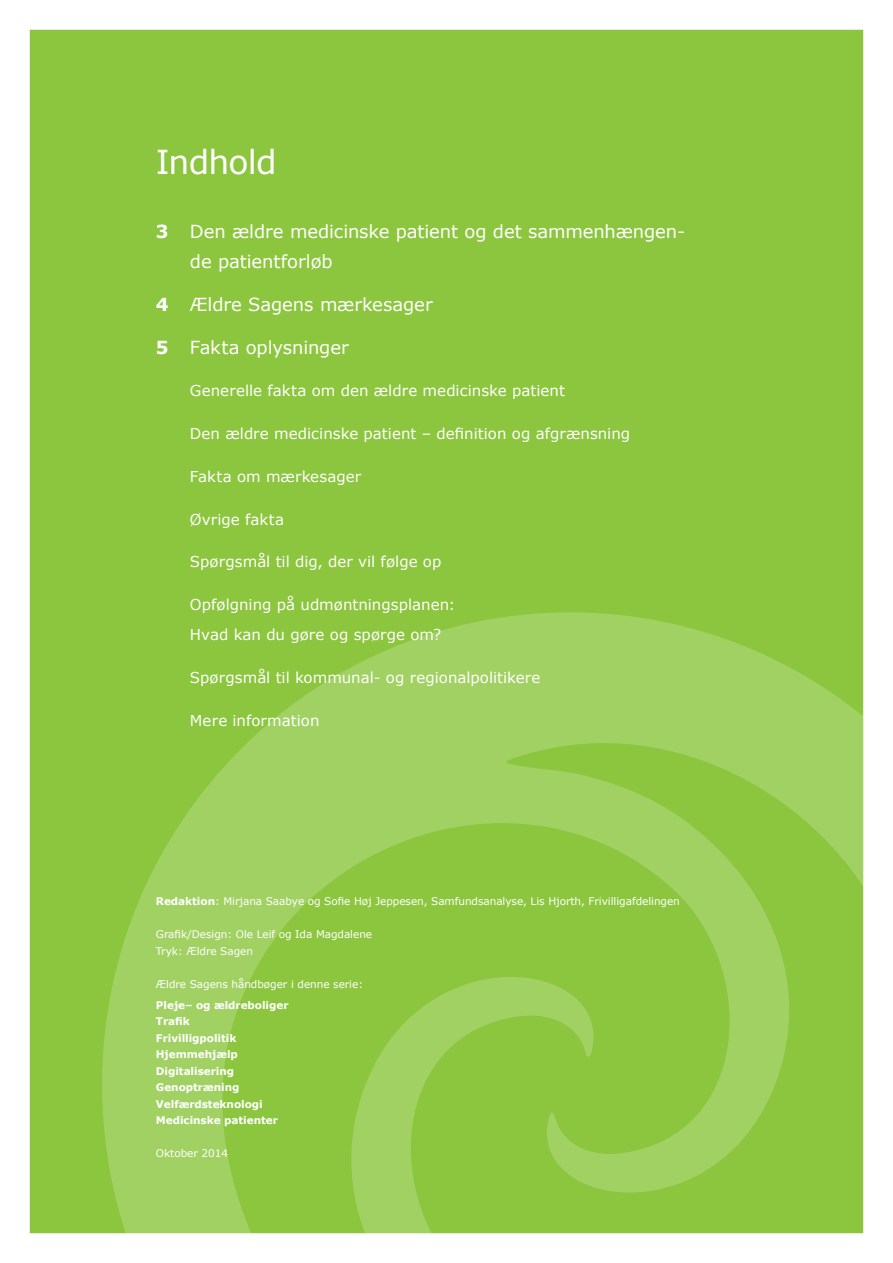
<style>
.page{position:relative;width:893px;height:1263px;background:#fff}
.page>*{position:absolute;margin:0;border:0;box-sizing:border-box;transform-origin:0 0}
.Overskrift_22{font:33px "Verdana";letter-spacing:-.02em;color:#fff}
.Indhold_-_overskrift{font:18px/30px "Verdana";letter-spacing:-.005em;color:#fff}
.Indhold_-_under_over{font:15px/30px "Verdana";letter-spacing:.005em;color:#fff}
.t1{font:10.5px "Verdana";letter-spacing:-.005em;color:#fff}
.t2{font:700 10.5px "Verdana";letter-spacing:-.005em;color:#fff}
.s1{font-weight:700}
</style>
<div class="page">
<div style="left:30px;top:30px;width:833px;height:1203px;background:#8bc63e"></div>
<svg style="left:102px;top:612px;width:761px;height:621px;background:#94ca4e"></svg>
<p class="Overskrift_22" style="left:156px;top:141px;width:122px">Indhold</p>
<p class="Indhold_-_overskrift" style="left:190px;top:217px;width:497px;text-indent:-34px"><span class="s1">3</span> Den ældre medicinske patient og det sammenhængen&shy;de patientforløb</p>
<p class="Indhold_-_overskrift" style="left:156px;top:290px;width:278px"><span class="s1">4</span> Ældre Sagens mærkesager</p>
<p class="Indhold_-_overskrift" style="left:156px;top:332px;width:194px"><span class="s1">5</span> Fakta oplysninger</p>
<p class="Indhold_-_under_over" style="left:190px;top:376px;width:376px">Generelle fakta om den ældre medicinske patient</p>
<p class="Indhold_-_under_over" style="left:190px;top:419px;width:442px">Den ældre medicinske patient – definition og afgrænsning</p>
<p class="Indhold_-_under_over" style="left:190px;top:462px;width:173px">Fakta om mærkesager</p>
<p class="Indhold_-_under_over" style="left:190px;top:504px;width:96px">Øvrige fakta</p>
<p class="Indhold_-_under_over" style="left:190px;top:547px;width:253px">Spørgsmål til dig, der vil følge op</p>
<p class="Indhold_-_under_over" style="left:190px;top:590px;width:267px">Opfølgning på udmøntningsplanen:<br>Hvad kan du gøre og spørge om?</p>
<p class="Indhold_-_under_over" style="left:190px;top:663px;width:352px">Spørgsmål til kommunal- og regionalpolitikere</p>
<p class="Indhold_-_under_over" style="left:190px;top:705px;width:131px">Mere information</p>
<p class="t1" style="left:156px;top:895px;width:525px"><span class="s1">Redaktion</span>: Mirjana Saabye og Sofie Høj Jeppesen, Samfundsanalyse, Lis Hjorth, Frivilligafdelingen</p>
<p class="t1" style="left:156px;top:928px;width:218px">Grafik/Design: Ole Leif og Ida Magdalene</p>
<p class="t1" style="left:156px;top:944px;width:99px">Tryk: Ældre Sagen</p>
<p class="t1" style="left:156px;top:977px;width:209px">Ældre Sagens håndbøger i denne serie:</p>
<p class="t2" style="left:156px;top:998px;width:134px">Pleje– og ældreboliger</p>
<p class="t2" style="left:156px;top:1014px;width:35px">Trafik</p>
<p class="t2" style="left:156px;top:1031px;width:82px">Frivilligpolitik</p>
<p class="t2" style="left:156px;top:1047px;width:83px">Hjemmehjælp</p>
<p class="t2" style="left:156px;top:1064px;width:80px">Digitalisering</p>
<p class="t2" style="left:156px;top:1080px;width:85px">Genoptræning</p>
<p class="t2" style="left:156px;top:1097px;width:108px">Velfærdsteknologi</p>
<p class="t2" style="left:156px;top:1113px;width:124px">Medicinske patienter</p>
<p class="t1" style="left:156px;top:1146px;width:74px">Oktober 2014</p>
</div>
